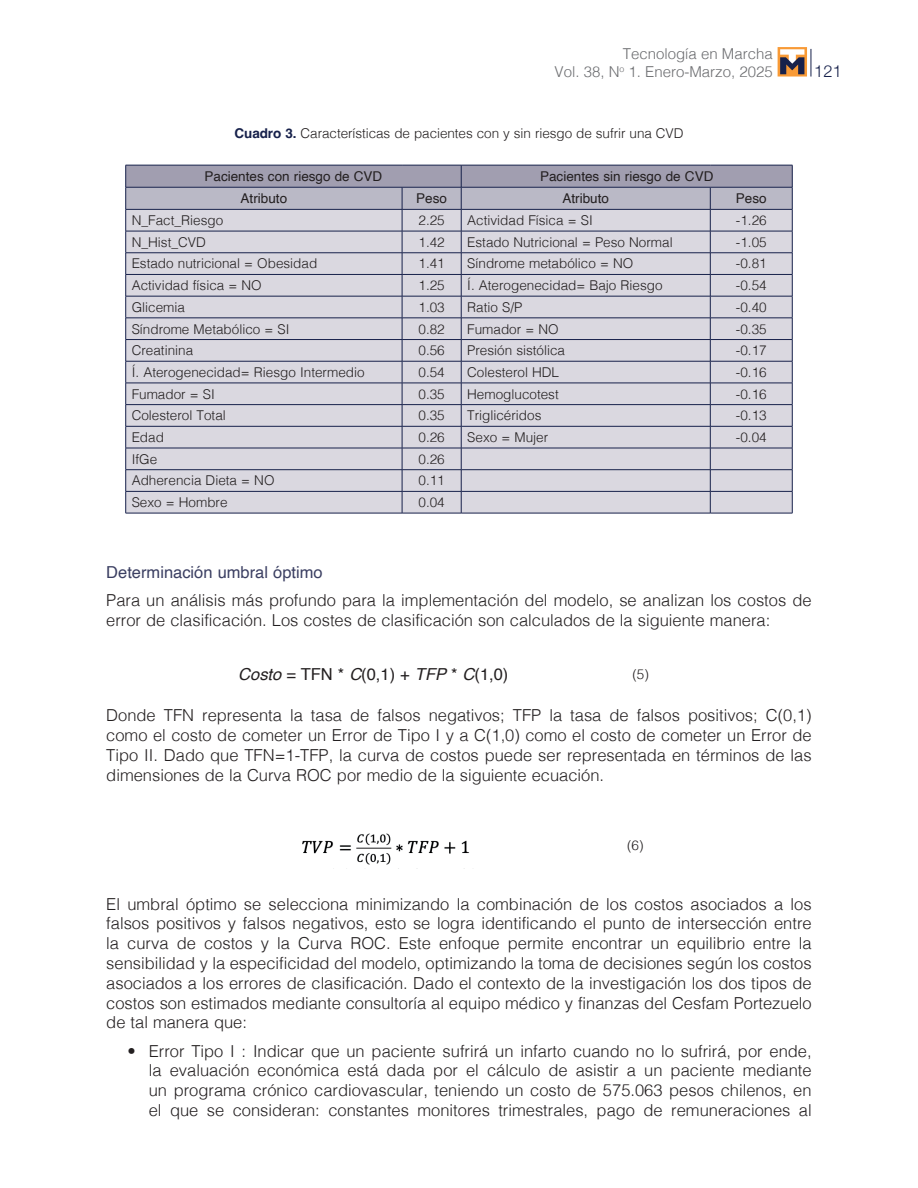
<style>
.page{position:relative;width:918px;height:1188px;background:#fff}
.page>*{position:absolute;margin:0;border:0;box-sizing:border-box;transform-origin:0 0}
.t1{font:300 16.5px/19.8px "Helvetica";color:#231f20;text-align:justify}
.t2{font:16.5px "Helvetica";color:#231f20}
.t3{font:16.5px "Helvetica";color:#3b3f62}
.t4{font:300 16.5px "Helvetica Neue";color:#17214b}
.t5{font:300 15px/18px "Helvetica";color:#6c6d70;text-align:right}
.t6{font:300 13.5px "Helvetica";color:#231f20}
.t7{font:13.5px "Helvetica";color:#231f20}
.s1{font-weight:700;color:#17214b}
.s2{font-style:italic}
</style>
<div class="page">
<svg style="left:811px;top:49px;width:1px;height:28px"></svg>
<svg style="left:778px;top:47px;width:29px;height:30px"></svg>
<svg style="left:780px;top:49px;width:24px;height:25px"></svg>
<hr style="left:126px;top:513px;width:276px;height:1px;background:#17214b">
<hr style="left:402px;top:513px;width:59px;height:1px;background:#17214b">
<hr style="left:461px;top:513px;width:249px;height:1px;background:#17214b">
<hr style="left:710px;top:513px;width:82px;height:1px;background:#17214b">
<svg style="left:125px;top:165px;width:668px;height:348px"></svg>
<hr style="left:126px;top:209px;width:276px;height:1px;background:#17214b">
<hr style="left:402px;top:209px;width:59px;height:1px;background:#17214b">
<hr style="left:461px;top:209px;width:249px;height:1px;background:#17214b">
<hr style="left:710px;top:209px;width:82px;height:1px;background:#17214b">
<img style="left:302px;top:833px;width:167px;height:32px">
<p class="t5" style="left:555px;top:43px;width:220px">Tecnología en Marcha<br>Vol. 38, N<sup>o</sup> 1. Enero-Marzo, 2025</p>
<p class="t6" style="left:234px;top:121px;width:451px"><span class="s1">Cuadro 3.</span> Características de pacientes con y sin riesgo de sufrir una CVD</p>
<p class="t7" style="left:205px;top:166px;width:179px">Pacientes con riesgo de CVD</p>
<p class="t7" style="left:540px;top:166px;width:175px">Pacientes sin riesgo de CVD</p>
<p class="t7" style="left:241px;top:188px;width:48px">Atributo</p>
<p class="t7" style="left:416px;top:188px;width:32px">Peso</p>
<p class="t7" style="left:563px;top:188px;width:48px">Atributo</p>
<p class="t7" style="left:736px;top:188px;width:32px">Peso</p>
<p class="t6" style="left:132px;top:209px;width:93px">N_Fact_Riesgo</p>
<p class="t6" style="left:419px;top:209px;width:28px">2.25</p>
<p class="t6" style="left:467px;top:209px;width:127px">Actividad Física = SI</p>
<p class="t6" style="left:736px;top:209px;width:32px">-1.26</p>
<p class="t6" style="left:132px;top:230px;width:76px">N_Hist_CVD</p>
<p class="t6" style="left:419px;top:230px;width:28px">1.42</p>
<p class="t6" style="left:467px;top:230px;width:207px">Estado Nutricional = Peso Normal</p>
<p class="t6" style="left:736px;top:230px;width:32px">-1.05</p>
<p class="t6" style="left:132px;top:252px;width:187px">Estado nutricional = Obesidad</p>
<p class="t6" style="left:419px;top:252px;width:28px">1.41</p>
<p class="t6" style="left:467px;top:252px;width:168px">Síndrome metabólico = NO</p>
<p class="t6" style="left:736px;top:252px;width:32px">-0.81</p>
<p class="t6" style="left:132px;top:274px;width:132px">Actividad física = NO</p>
<p class="t6" style="left:419px;top:274px;width:28px">1.25</p>
<p class="t6" style="left:467px;top:274px;width:197px">Í. Aterogenecidad= Bajo Riesgo</p>
<p class="t6" style="left:736px;top:274px;width:32px">-0.54</p>
<p class="t6" style="left:132px;top:296px;width:55px">Glicemia</p>
<p class="t6" style="left:419px;top:296px;width:28px">1.03</p>
<p class="t6" style="left:467px;top:296px;width:57px">Ratio S/P</p>
<p class="t6" style="left:736px;top:296px;width:32px">-0.40</p>
<p class="t6" style="left:132px;top:317px;width:159px">Síndrome Metabólico = SI</p>
<p class="t6" style="left:419px;top:317px;width:28px">0.82</p>
<p class="t6" style="left:467px;top:317px;width:93px">Fumador = NO</p>
<p class="t6" style="left:736px;top:317px;width:32px">-0.35</p>
<p class="t6" style="left:132px;top:339px;width:63px">Creatinina</p>
<p class="t6" style="left:419px;top:339px;width:28px">0.56</p>
<p class="t6" style="left:467px;top:339px;width:99px">Presión sistólica</p>
<p class="t6" style="left:736px;top:339px;width:32px">-0.17</p>
<p class="t6" style="left:132px;top:361px;width:234px">Í. Aterogenecidad= Riesgo Intermedio</p>
<p class="t6" style="left:419px;top:361px;width:28px">0.54</p>
<p class="t6" style="left:467px;top:361px;width:93px">Colesterol HDL</p>
<p class="t6" style="left:736px;top:361px;width:32px">-0.16</p>
<p class="t6" style="left:132px;top:382px;width:85px">Fumador = SI</p>
<p class="t6" style="left:419px;top:382px;width:28px">0.35</p>
<p class="t6" style="left:467px;top:382px;width:93px">Hemoglucotest</p>
<p class="t6" style="left:736px;top:382px;width:32px">-0.16</p>
<p class="t6" style="left:132px;top:404px;width:96px">Colesterol Total</p>
<p class="t6" style="left:419px;top:404px;width:28px">0.35</p>
<p class="t6" style="left:467px;top:404px;width:76px">Triglicéridos</p>
<p class="t6" style="left:736px;top:404px;width:32px">-0.13</p>
<p class="t6" style="left:132px;top:426px;width:34px">Edad</p>
<p class="t6" style="left:419px;top:426px;width:28px">0.26</p>
<p class="t6" style="left:467px;top:426px;width:82px">Sexo = Mujer</p>
<p class="t6" style="left:736px;top:426px;width:32px">-0.04</p>
<p class="t6" style="left:132px;top:447px;width:27px">IfGe</p>
<p class="t6" style="left:419px;top:447px;width:28px">0.26</p>
<p class="t6" style="left:132px;top:469px;width:144px">Adherencia Dieta = NO</p>
<p class="t6" style="left:419px;top:469px;width:28px">0.11</p>
<p class="t6" style="left:132px;top:491px;width:97px">Sexo = Hombre</p>
<p class="t6" style="left:419px;top:491px;width:28px">0.04</p>
<p class="t4" style="left:814px;top:57px;width:29px">121</p>
<p class="t3" style="left:106px;top:560px;width:218px">Determinación umbral óptimo</p>
<p class="t1" style="left:106px;top:589px;width:707px">Para un análisis más profundo para la implementación del modelo, se analizan los costos de error de clasificación. Los costes de clasificación son calculados de la siguiente manera:</p>
<p class="t2" style="left:238px;top:662px;width:272px"><span class="s2">Costo</span> = TFN * <span class="s2">C</span>(0,1) + <span class="s2">TFP</span> * <span class="s2">C</span>(1,0)</p>
<p class="t6" style="left:632px;top:663px;width:18px">(5)</p>
<p class="t1" style="left:106px;top:704px;width:707px">Donde TFN representa la tasa de falsos negativos; TFP la tasa de falsos positivos; C(0,1) como el costo de cometer un Error de Tipo I y a C(1,0) como el costo de cometer un Error de Tipo II. Dado que TFN=1-TFP, la curva de costos puede ser representada en términos de las dimensiones de la Curva ROC por medio de la siguiente ecuación.</p>
<p class="t6" style="left:627px;top:834px;width:18px">(6)</p>
<p class="t1" style="left:106px;top:893px;width:707px">El umbral óptimo se selecciona minimizando la combinación de los costos asociados a los falsos positivos y falsos negativos, esto se logra identificando el punto de intersección entre la curva de costos y la Curva ROC. Este enfoque permite encontrar un equilibrio entre la sensibilidad y la especificidad del modelo, optimizando la toma de decisiones según los costos asociados a los errores de clasificación. Dado el contexto de la investigación los dos tipos de costos son estimados mediante consultoría al equipo médico y finanzas del Cesfam Portezuelo de tal manera que:</p>
<p class="t1" style="left:149px;top:1040px;width:664px;text-indent:-21px">• Error Tipo I : Indicar que un paciente sufrirá un infarto cuando no lo sufrirá, por ende, la evaluación económica está dada por el cálculo de asistir a un paciente mediante un programa crónico cardiovascular, teniendo un costo de 575.063 pesos chilenos, en el que se consideran: constantes monitores trimestrales, pago de remuneraciones al</p>
</div>
